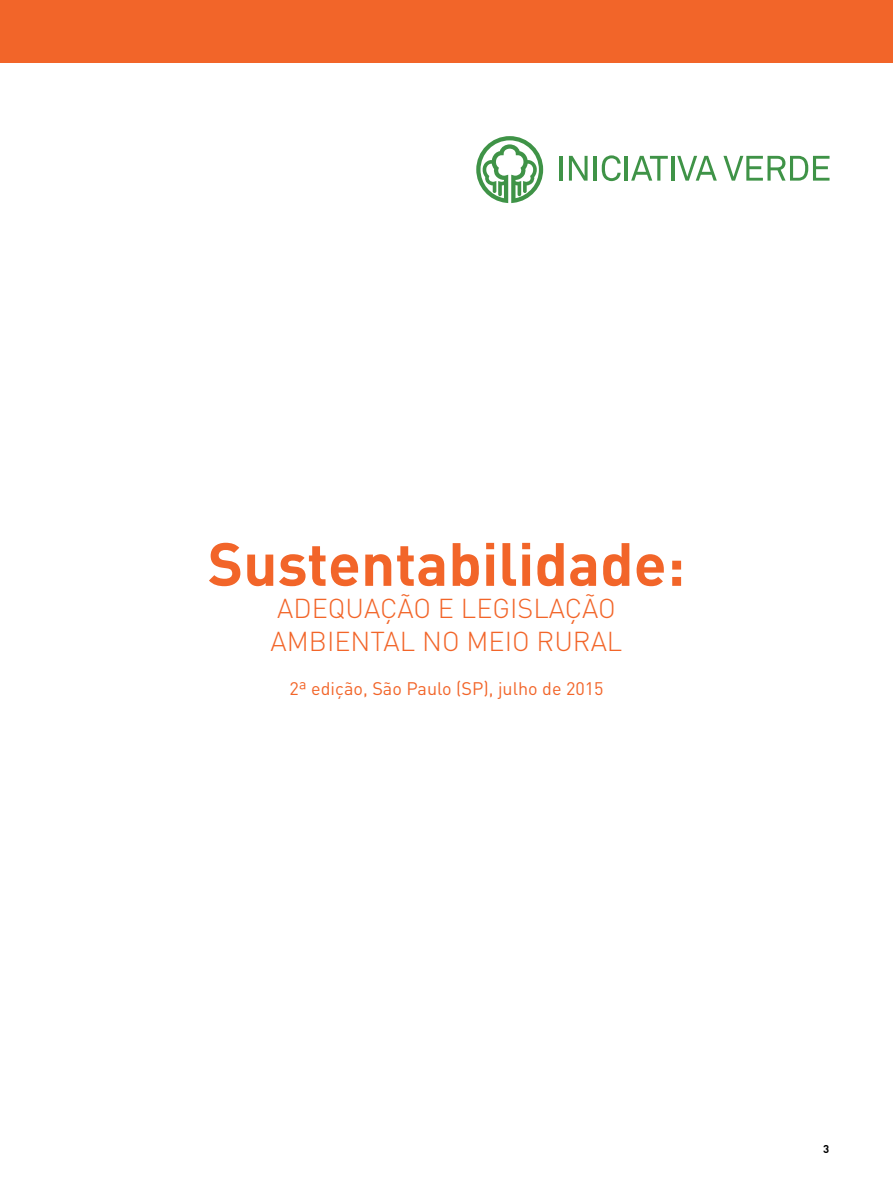
<style>
.page{position:relative;width:893px;height:1191px;background:#fff}
.page>*{position:absolute;margin:0;border:0;box-sizing:border-box;transform-origin:0 0}
.t1{font:700 60px "DIN";color:#f26529}
.t2{font:300 27px/32.4px "DIN";color:#f26529}
.t3{font:18px "DIN";color:#f26529}
.t4{font:700 11.25px "DIN";color:#000}
</style>
<div class="page">
<hr style="left:559px;top:156px;width:4px;height:25px;background:#3f9347">
<svg style="left:569px;top:156px;width:19px;height:25px"></svg>
<hr style="left:594px;top:156px;width:3px;height:25px;background:#3f9347">
<svg style="left:602px;top:155px;width:19px;height:26px"></svg>
<hr style="left:625px;top:156px;width:3px;height:25px;background:#3f9347">
<svg style="left:631px;top:156px;width:37px;height:25px"></svg>
<hr style="left:671px;top:156px;width:3px;height:25px;background:#3f9347">
<svg style="left:677px;top:156px;width:40px;height:25px"></svg>
<svg style="left:723px;top:156px;width:106px;height:25px"></svg>
<svg style="left:476px;top:136px;width:67px;height:67px"></svg>
<div style="left:0;top:0;width:893px;height:63px;background:#f26529"></div>
<h1 class="t1" style="left:208px;top:525px;width:479px">Sustentabilidade:</h1>
<p class="t2" style="left:271px;top:592px;width:347px">ADEQUAÇÃO E LEGISLAÇÃO<br>AMBIENTAL NO MEIO RURAL</p>
<p class="t3" style="left:289px;top:677px;width:316px">2ª edição, São Paulo (SP), julho de 2015</p>
<p class="t4" style="left:823px;top:1141px;width:8px">3</p>
</div>
